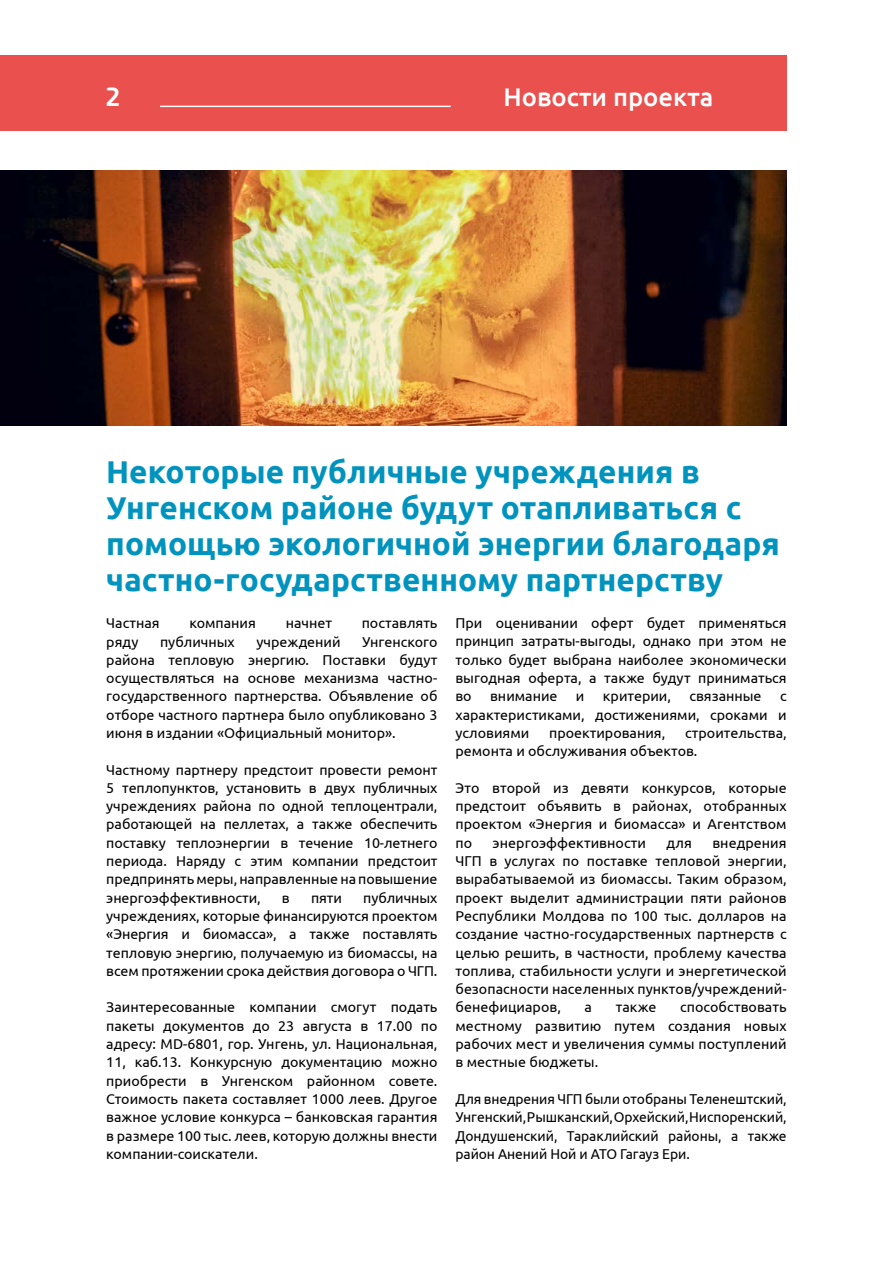
<style>
.page{position:relative;width:893px;height:1263px;background:#fff}
.page>*{position:absolute;margin:0;border:0;box-sizing:border-box;transform-origin:0 0}
.t1{font:700 31.5px/36px "Ubuntu";letter-spacing:.005em;color:#0093be}
.t2{font:500 27px "Dobra";color:#fff}
.t3{font:500 25.5px "Ubuntu";color:#fff}
.t4{font:14.25px/18.3px "Ubuntu";color:#000;text-align:justify}
</style>
<div class="page">
<div style="left:0;top:55px;width:786px;height:75px;background:#e9504e"></div>
<hr style="left:160px;top:106px;width:291px;height:1px;background:#fff">
<img style="left:0;top:170px;width:786px;height:255px">
<h2 class="t2" style="left:106px;top:81px;width:15px">2</h2>
<h3 class="t3" style="left:503px;top:81px;width:211px">Новости проекта</h3>
<h1 class="t1" style="left:106px;top:453px;width:675px">Некоторые публичные учреждения в Унгенском районе будут отапливаться с помощью экологичной энергии благодаря частно-государственному партнерству</h1>
<p class="t4" style="left:106px;top:613px;width:55px">Частная</p>
<p class="t4" style="left:190px;top:613px;width:68px">компания</p>
<p class="t4" style="left:286px;top:613px;width:48px">начнет</p>
<p class="t4" style="left:362px;top:613px;width:77px">поставлять</p>
<p class="t4" style="left:106px;top:632px;width:34px">ряду</p>
<p class="t4" style="left:160px;top:632px;width:76px">публичных</p>
<p class="t4" style="left:256px;top:632px;width:86px">учреждений</p>
<p class="t4" style="left:455px;top:613px;width:333px">При оценивании оферт будет применяться принцип затраты-выгоды, однако при этом не только будет выбрана наиболее экономически выгодная оферта, а также будут приниматься во</p>
<p class="t4" style="left:106px;top:632px;width:333px;text-indent:256px">Унгенского района тепловую энергию. Поставки будут осуществляться на основе механизма частно&shy;государственного партнерства. Объявление об отборе частного партнера было опубликовано 3 июня в издании «Официальный монитор».</p>
<p class="t4" style="left:106px;top:760px;width:333px">Частному партнеру предстоит провести ремонт 5 теплопунктов, установить в двух публичных учреждениях района по одной теплоцентрали, работающей на пеллетах, а также обеспечить поставку теплоэнергии в течение 10-летнего периода. Наряду с этим компании предстоит предпринять меры, направленные на повышение энергоэффективности,</p>
<p class="t4" style="left:455px;top:687px;width:333px;text-indent:325px">с характеристиками, достижениями, сроками и условиями</p>
<p class="t4" style="left:490px;top:687px;width:69px">внимание</p>
<p class="t4" style="left:576px;top:687px;width:10px">и</p>
<p class="t4" style="left:603px;top:687px;width:70px">критерии,</p>
<p class="t4" style="left:689px;top:687px;width:74px">связанные</p>
<p class="t4" style="left:455px;top:723px;width:333px;text-indent:230px">строительства, ремонта и обслуживания объектов.</p>
<p class="t4" style="left:455px;top:778px;width:333px">Это второй из девяти конкурсов, которые предстоит объявить в районах, отобранных проектом «Энергия и биомасса» и Агентством по</p>
<p class="t4" style="left:549px;top:723px;width:117px">проектирования,</p>
<p class="t4" style="left:493px;top:833px;width:155px">энергоэффективности</p>
<p class="t4" style="left:666px;top:833px;width:27px">для</p>
<p class="t4" style="left:455px;top:833px;width:333px;text-indent:257px">внедрения ЧГП в услугах по поставке тепловой энергии, вырабатываемой из биомассы. Таким образом, проект выделит администрации пяти районов Республики Молдова по 100 тыс. долларов на создание частно-государственных партнерств с целью решить, в частности, проблему качества топлива, стабильности услуги и энергетической безопасности населенных пунктов/учреждений&shy;бенефициаров,</p>
<p class="t4" style="left:106px;top:888px;width:333px;text-indent:257px">публичных учреждениях, которые финансируются проектом «Энергия и биомасса», а также поставлять тепловую энергию, получаемую из биомассы, на всем протяжении срока действия договора о ЧГП.</p>
<p class="t4" style="left:106px;top:998px;width:333px">Заинтересованные компании смогут подать пакеты документов до 23 августа в 17.00 по адресу: MD-6801, гор. Унгень, ул. Национальная, 11, каб.13. Конкурсную документацию можно приобрести в Унгенском районном совете.<br>Стоимость пакета составляет 1000 леев. Другое важное условие конкурса – банковская гарантия в размере 100 тыс. леев, которую должны внести компании-соискатели.</p>
<p class="t4" style="left:282px;top:888px;width:9px">в</p>
<p class="t4" style="left:311px;top:888px;width:32px">пяти</p>
<p class="t4" style="left:455px;top:998px;width:333px;text-indent:225px">способствовать местному развитию путем создания новых рабочих мест и увеличения суммы поступлений в местные бюджеты.</p>
<p class="t4" style="left:455px;top:1089px;width:333px">Для внедрения ЧГП были отобраны Теленештский, Унгенский, Рышканский, Орхейский, Ниспоренский, Дондушенский, Тараклийский районы, а также район Анений Ной и АТО Гагауз Ери.</p>
<p class="t4" style="left:585px;top:998px;width:9px">а</p>
<p class="t4" style="left:616px;top:998px;width:42px">также</p>
</div>
